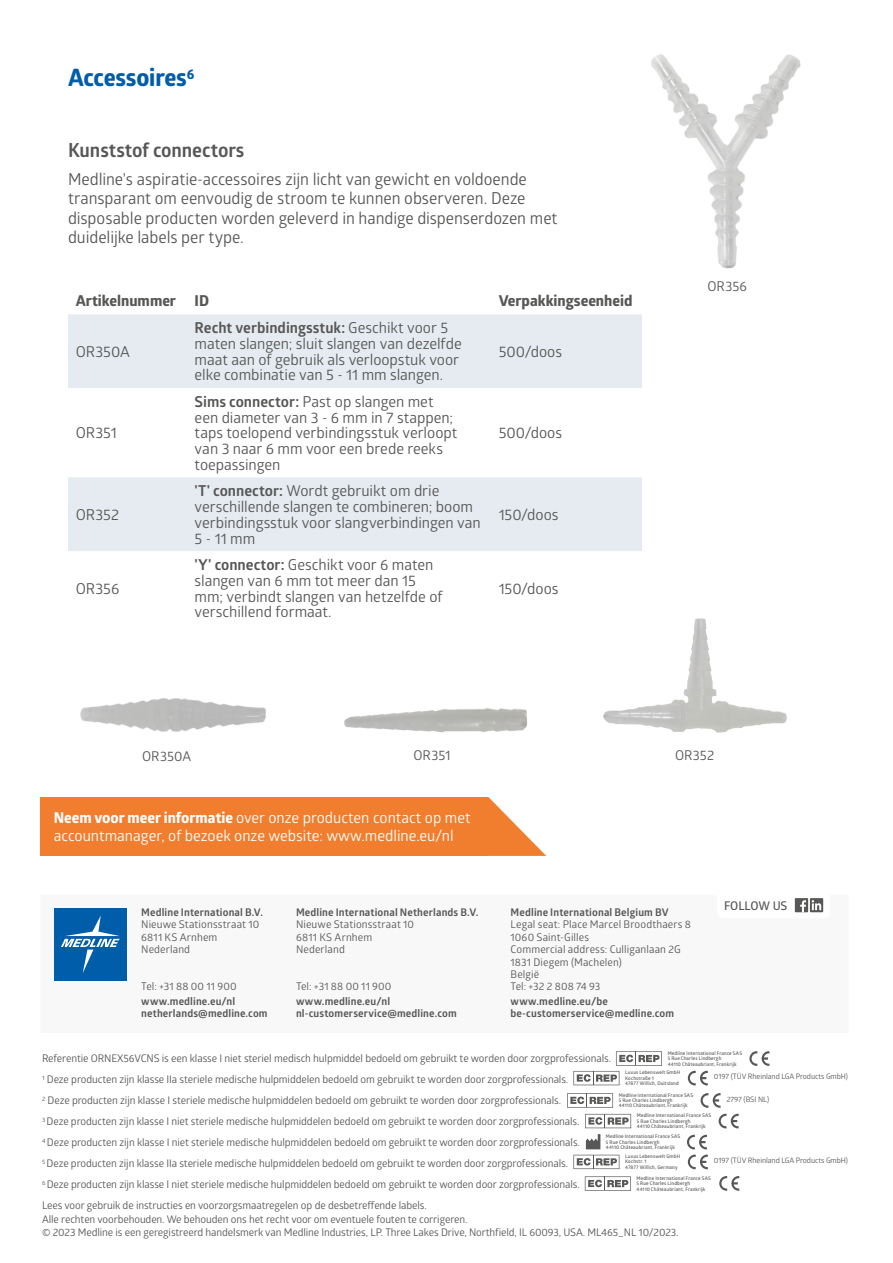
<style>
.page{position:relative;width:893px;height:1263px;background:#fff}
.page>*{position:absolute;margin:0;border:0;box-sizing:border-box;transform-origin:0 0}
.MEDLINE_-_Body_-_bullet{font:700 24px "Globerx";letter-spacing:-.01em;color:#005da9}
.MEDLINE_-_Body_-_bullet-2{font:700 19.5px "Glober";letter-spacing:-.005em;color:#575756}
.MEDLINE_-_Body_-_bullet-3{font:16.5px/19.5px "Glober";letter-spacing:-.005em;color:#575756}
.t1{font:15px/15.8px "Glober";letter-spacing:-.005em;color:#575756}
.MEDLINE_-_CTA{font:15px "Glober";color:#fff}
.Table_Heads{font:700 15px "Globerx";color:#575756}
.t2{font:13.5px "Glober";letter-spacing:.005em;color:#575756}
.t3{font:600 12px "Glober";letter-spacing:-.01em;color:#575756}
.t4{font:10.65px "Glober";letter-spacing:.01em;color:#575756}
.t5{font:700 10.65px "Glober";letter-spacing:.01em;color:#575756}
.MEDLINE_-_Reference_Trademark{font:10.5px/21px "Glober";letter-spacing:-.01em;color:#575756}
.MEDLINE_-_Reference_Trademark-2{font:7.5px "Glober";letter-spacing:-.01em;color:#575756}
.t6{font:600 4.95px/5.4px "Glober";letter-spacing:.02em;color:#575756}
.s1{font-weight:700}
.s2{font-family:"Globerx";font-weight:700}
</style>
<div class="page">
<svg style="left:810px;top:898px;width:13px;height:14px"></svg>
<svg style="left:812px;top:900px;width:9px;height:10px"></svg>
<div style="left:795px;top:898px;width:13px;height:14px;background:#575756"></div>
<svg style="left:800px;top:900px;width:6px;height:12px"></svg>
<svg style="left:488px;top:797px;width:58px;height:59px"></svg>
<div style="left:40px;top:797px;width:448px;height:59px;background:#f07e2e"></div>
<div style="left:54px;top:908px;width:73px;height:72px;background:#005da9"></div>
<svg style="left:61px;top:916px;width:59px;height:57px"></svg>
<svg style="left:701px;top:1093px;width:19px;height:15px"></svg>
<svg style="left:567px;top:1093px;width:46px;height:14px"></svg>
<svg style="left:749px;top:1051px;width:20px;height:15px"></svg>
<svg style="left:719px;top:1114px;width:20px;height:14px"></svg>
<svg style="left:585px;top:1114px;width:46px;height:14px"></svg>
<svg style="left:688px;top:1071px;width:20px;height:14px"></svg>
<svg style="left:573px;top:1051px;width:89px;height:34px"></svg>
<svg style="left:573px;top:1155px;width:46px;height:14px"></svg>
<svg style="left:586px;top:1134px;width:14px;height:15px"></svg>
<svg style="left:687px;top:1135px;width:21px;height:34px"></svg>
<svg style="left:585px;top:1176px;width:46px;height:15px"></svg>
<svg style="left:719px;top:1176px;width:20px;height:15px"></svg>
<div style="left:68px;top:314px;width:574px;height:74px;background:#e6ebf1"></div>
<div style="left:68px;top:477px;width:574px;height:74px;background:#e6ebf1"></div>
<img style="left:651px;top:54px;width:150px;height:215px">
<img style="left:80px;top:698px;width:186px;height:34px">
<img style="left:344px;top:708px;width:183px;height:25px">
<img style="left:603px;top:618px;width:184px;height:115px">
<p class="MEDLINE_-_Body_-_bullet" style="left:68px;top:61px;width:128px">Accessoires<sup>6</sup></p>
<p class="MEDLINE_-_Body_-_bullet-2" style="left:68px;top:137px;width:178px">Kunststof connectors</p>
<p class="MEDLINE_-_Body_-_bullet-3" style="left:68px;top:168px;width:491px">Medline's aspiratie-accessoires zijn licht van gewicht en voldoende transparant om eenvoudig de stroom te kunnen observeren. Deze disposable producten worden geleverd in handige dispenserdozen met duidelijke labels per type.</p>
<p class="Table_Heads" style="left:76px;top:290px;width:102px">Artikelnummer</p>
<p class="Table_Heads" style="left:195px;top:290px;width:16px">ID</p>
<p class="Table_Heads" style="left:499px;top:290px;width:135px">Verpakkingseenheid</p>
<p class="t1" style="left:76px;top:343px;width:56px">OR350A</p>
<p class="t1" style="left:195px;top:319px;width:269px"><span class="s1">Recht verbindingsstuk:</span> Geschikt voor 5 maten slangen; sluit slangen van dezelfde maat aan of gebruik als verloopstuk voor elke combinatie van 5 - 11 mm slangen.</p>
<p class="t1" style="left:499px;top:343px;width:65px">500/doos</p>
<p class="t1" style="left:76px;top:424px;width:42px">OR351</p>
<p class="t1" style="left:195px;top:393px;width:264px"><span class="s1">Sims connector:</span> Past op slangen met een diameter van 3 - 6 mm in 7 stappen; taps toelopend verbindingsstuk verloopt van 3 naar 6 mm voor een brede reeks toepassingen</p>
<p class="t1" style="left:499px;top:424px;width:65px">500/doos</p>
<p class="t1" style="left:76px;top:506px;width:45px">OR352</p>
<p class="t1" style="left:195px;top:482px;width:288px"><span class="s1">'T' connector:</span> Wordt gebruikt om drie verschillende slangen te combineren; boom verbindingsstuk voor slangverbindingen van 5 - 11 mm</p>
<p class="t1" style="left:499px;top:506px;width:61px">150/doos</p>
<p class="t1" style="left:76px;top:580px;width:45px">OR356</p>
<p class="t1" style="left:195px;top:556px;width:249px"><span class="s1">'Y' connector:</span> Geschikt voor 6 maten slangen van 6 mm tot meer dan 15 mm; verbindt slangen van hetzelfde of verschillend formaat.</p>
<p class="t1" style="left:499px;top:580px;width:61px">150/doos</p>
<p class="t2" style="left:707px;top:277px;width:41px">OR356</p>
<p class="t2" style="left:142px;top:746px;width:51px">OR350A</p>
<p class="t2" style="left:413px;top:746px;width:39px">OR351</p>
<p class="t2" style="left:675px;top:745px;width:41px">OR352</p>
<p class="MEDLINE_-_CTA" style="left:54px;top:807px;width:418px"><span class="s2">Neem voor meer informatie</span> over onze producten contact op met</p>
<p class="MEDLINE_-_CTA" style="left:54px;top:825px;width:401px">accountmanager, of bezoek onze website: www.medline.eu/nl</p>
<p class="t5" style="left:141px;top:905px;width:123px">Medline International B.V.</p>
<p class="t4" style="left:141px;top:917px;width:120px">Nieuwe Stationsstraat 10</p>
<p class="t4" style="left:141px;top:929px;width:78px">6811 KS Arnhem</p>
<p class="t4" style="left:141px;top:942px;width:50px">Nederland</p>
<p class="t4" style="left:141px;top:979px;width:97px">Tel: +31 88 00 11 900</p>
<p class="t5" style="left:141px;top:994px;width:96px">www.medline.eu/nl</p>
<p class="t5" style="left:141px;top:1006px;width:128px">netherlands@medline.com</p>
<p class="t5" style="left:296px;top:905px;width:184px">Medline International Netherlands B.V.</p>
<p class="t4" style="left:296px;top:917px;width:120px">Nieuwe Stationsstraat 10</p>
<p class="t4" style="left:296px;top:929px;width:78px">6811 KS Arnhem</p>
<p class="t4" style="left:296px;top:942px;width:50px">Nederland</p>
<p class="t4" style="left:296px;top:979px;width:97px">Tel: +31 88 00 11 900</p>
<p class="t5" style="left:296px;top:994px;width:96px">www.medline.eu/nl</p>
<p class="t5" style="left:296px;top:1006px;width:162px">nl-customerservice@medline.com</p>
<p class="t5" style="left:511px;top:905px;width:159px">Medline International Belgium BV</p>
<p class="t4" style="left:511px;top:917px;width:182px">Legal seat: Place Marcel Broodthaers 8</p>
<p class="t4" style="left:511px;top:929px;width:80px">1060 Saint-Gilles</p>
<p class="t4" style="left:511px;top:942px;width:172px">Commercial address: Culliganlaan 2G</p>
<p class="t4" style="left:511px;top:954px;width:113px">1831 Diegem (Machelen)</p>
<p class="t4" style="left:511px;top:967px;width:30px">België</p>
<p class="t4" style="left:511px;top:979px;width:91px">Tel: +32 2 808 74 93</p>
<p class="t5" style="left:511px;top:994px;width:99px">www.medline.eu/be</p>
<p class="t5" style="left:511px;top:1006px;width:165px">be-customerservice@medline.com</p>
<p class="t3" style="left:724px;top:897px;width:65px">FOLLOW US</p>
<p class="t6" style="left:668px;top:1050px;width:76px">Medline International France SAS</p>
<p class="t6" style="left:668px;top:1055px;width:55px">5 Rue Charles Lindbergh</p>
<p class="t6" style="left:668px;top:1061px;width:70px">44110 Châteaubriant, Frankrijk</p>
<p class="MEDLINE_-_Reference_Trademark" style="left:42px;top:1048px;width:571px">Referentie ORNEX56VCNS is een klasse I niet steriel medisch hulpmiddel bedoeld om gebruikt te worden door zorgprofessionals.</p>
<p class="MEDLINE_-_Reference_Trademark" style="left:42px;top:1069px;width:528px"><sup>1</sup> Deze producten zijn klasse IIa steriele medische hulpmiddelen bedoeld om gebruikt te worden door zorgprofessionals.</p>
<p class="MEDLINE_-_Reference_Trademark" style="left:42px;top:1090px;width:539px"><sup>2</sup> Deze producten zijn klasse I steriele medische hulpmiddelen bedoeld om gebruikt te worden door zorgprofessionals.<br><sup>3</sup> Deze producten zijn klasse I niet steriele medische hulpmiddelen bedoeld om gebruikt te worden door zorgprofessionals.</p>
<p class="MEDLINE_-_Reference_Trademark" style="left:42px;top:1132px;width:539px"><sup>4</sup> Deze producten zijn klasse I niet steriele medische hulpmiddelen bedoeld om gebruikt te worden door zorgprofessionals.</p>
<p class="MEDLINE_-_Reference_Trademark" style="left:42px;top:1153px;width:539px"><sup>5</sup> Deze producten zijn klasse IIa steriele medische hulpmiddelen bedoeld om gebruikt te worden door zorgprofessionals.<br><sup>6</sup> Deze producten zijn klasse I niet steriele medische hulpmiddelen bedoeld om gebruikt te worden door zorgprofessionals.<br>Lees voor gebruik de instructies en voorzorgsmaatregelen op de desbetreffende labels.</p>
<p class="MEDLINE_-_Reference_Trademark" style="left:42px;top:1208px;width:427px">Alle rechten voorbehouden. We behouden ons het recht voor om eventuele fouten te corrigeren.</p>
<p class="MEDLINE_-_Reference_Trademark" style="left:42px;top:1222px;width:638px">© 2023 Medline is een geregistreerd handelsmerk van Medline Industries, LP. Three Lakes Drive, Northfield, IL 60093, USA. ML465_NL 10/2023.</p>
<p class="t6" style="left:625px;top:1070px;width:56px">Luxus Lebenswelt GmbH</p>
<p class="t6" style="left:625px;top:1075px;width:30px">Kochstraße 1</p>
<p class="t6" style="left:625px;top:1080px;width:55px">47877 Willich, Duitsland</p>
<p class="MEDLINE_-_Reference_Trademark-2" style="left:714px;top:1071px;width:136px">0197 (TÜV Rheinland LGA Products GmbH)</p>
<p class="t6" style="left:619px;top:1092px;width:76px">Medline International France SAS</p>
<p class="t6" style="left:619px;top:1097px;width:55px">5 Rue Charles Lindbergh</p>
<p class="t6" style="left:619px;top:1103px;width:70px">44110 Châteaubriant, Frankrijk</p>
<p class="MEDLINE_-_Reference_Trademark-2" style="left:727px;top:1094px;width:44px">2797 (BSI NL)</p>
<p class="t6" style="left:637px;top:1112px;width:76px">Medline International France SAS</p>
<p class="t6" style="left:637px;top:1118px;width:55px">5 Rue Charles Lindbergh</p>
<p class="t6" style="left:637px;top:1123px;width:70px">44110 Châteaubriant, Frankrijk</p>
<p class="t6" style="left:606px;top:1134px;width:76px">Medline International France SAS</p>
<p class="t6" style="left:606px;top:1139px;width:55px">5 Rue Charles Lindbergh</p>
<p class="t6" style="left:606px;top:1145px;width:70px">44110 Châteaubriant, Frankrijk</p>
<p class="t6" style="left:637px;top:1175px;width:76px">Medline International France SAS</p>
<p class="t6" style="left:637px;top:1180px;width:55px">5 Rue Charles Lindbergh</p>
<p class="t6" style="left:637px;top:1186px;width:70px">44110 Châteaubriant, Frankrijk</p>
<p class="t6" style="left:625px;top:1153px;width:56px">Luxus Lebenswelt GmbH</p>
<p class="t6" style="left:625px;top:1159px;width:54px">Kochstr. 1<br>47877 Willich, Germany</p>
<p class="MEDLINE_-_Reference_Trademark-2" style="left:714px;top:1155px;width:136px">0197 (TÜV Rheinland LGA Products GmbH)</p>
</div>
